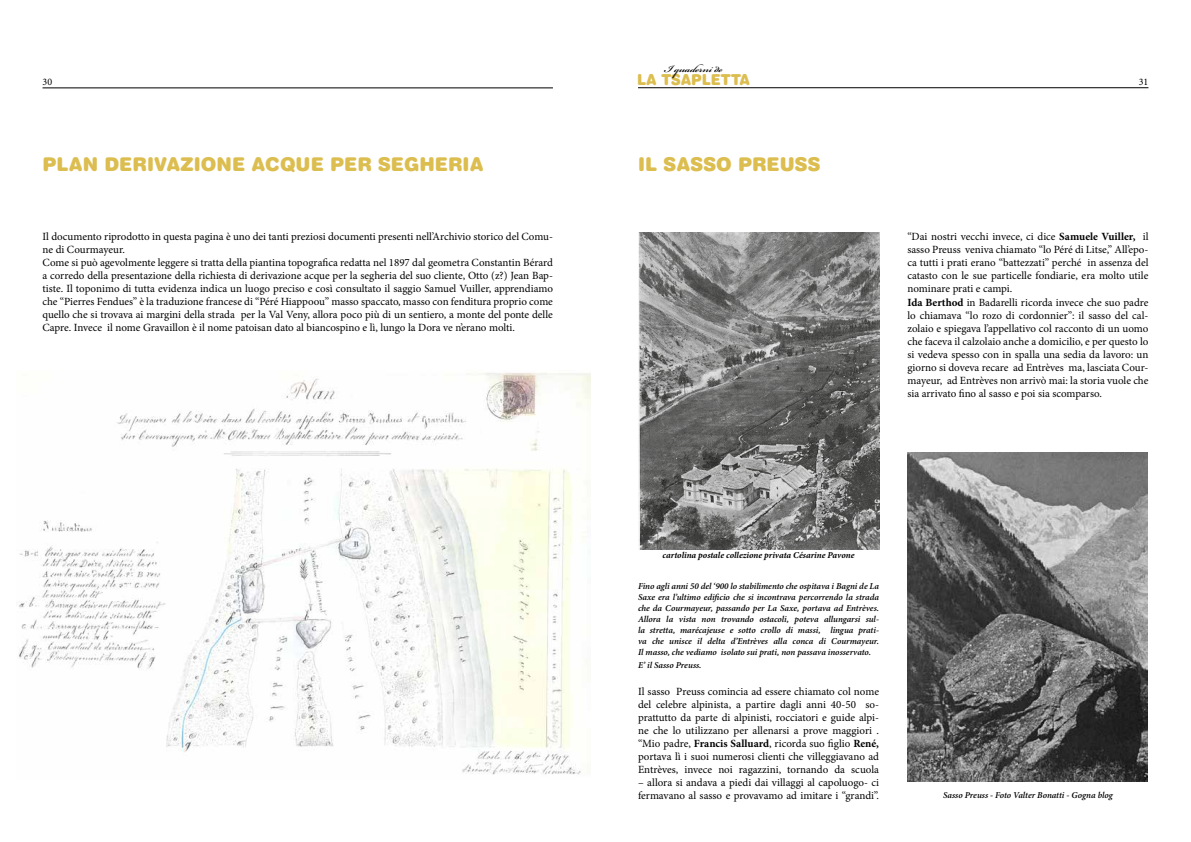
<style>
.page{position:relative;width:1191px;height:842px;background:#fff}
.page>*{position:absolute;margin:0;border:0;box-sizing:border-box;transform-origin:0 0}
.t1{font:19px "Swiss 721 BT Black Rounded";color:#dcbd4f}
.t2{font:600 15.5px "Bickham Script Pro";color:#000}
.t3{font:15.1px "Swiss 721 BT Black Rounded";letter-spacing:-.005em;color:#dcbd4f;scale:.95 1}
.t4{font:11px/13px "Minion Pro";color:#000}
.t5{font:10px "Minion Pro";color:#000}
.t6{font:italic 600 9px/11px "Minion Pro";letter-spacing:-.005em;color:#000;text-align:justify}
.t7{font:italic 700 9px "Minion Pro";letter-spacing:-.005em;color:#000}
.s1{font-weight:700}
</style>
<div class="page">
<hr style="left:43px;top:88px;width:510px;height:1px;background:#000">
<hr style="left:638px;top:88px;width:510px;height:1px;background:#000">
<img style="left:19px;top:372px;width:571px;height:403px">
<img style="left:638px;top:232px;width:241px;height:318px">
<img style="left:907px;top:453px;width:240px;height:328px">
<h2 class="t2" style="left:664px;top:57px;width:60px">I quaderni de</h2>
<h3 class="t3" style="left:637px;top:70px;width:121px">LA TSAPLETTA</h3>
<p class="t5" style="left:43px;top:75px;width:11px">30</p>
<p class="t5" style="left:1138px;top:75px;width:11px">31</p>
<h1 class="t1" style="left:43px;top:153px;width:443px">PLAN DERIVAZIONE ACQUE PER SEGHERIA</h1>
<p class="t4" style="left:43px;top:230px;width:512px">Il documento riprodotto in questa pagina è uno dei tanti preziosi documenti presenti nell’Archivio storico del Comu&shy;ne di Courmayeur.<br>Come si può agevolmente leggere si tratta della piantina topografica redatta nel 1897 dal geometra Constantin Bérard a corredo della presentazione della richiesta di derivazione acque per la segheria del suo cliente, Otto (z?) Jean Bap&shy;tiste. Il toponimo di tutta evidenza indica un luogo preciso e così consultato il saggio Samuel Vuiller, apprendiamo che “Pierres Fendues” è la traduzione francese di “Péré Hiappoou” masso spaccato, masso con fenditura proprio come quello che si trovava ai margini della strada per la Val Veny, allora poco più di un sentiero, a monte del ponte delle Capre. Invece il nome Gravaillon è il nome patoisan dato al biancospino e lì, lungo la Dora ve n’erano molti.</p>
<h1 class="t1" style="left:638px;top:153px;width:184px">IL SASSO PREUSS</h1>
<p class="t4" style="left:907px;top:230px;width:242px">“Dai nostri vecchi invece, ci dice <span class="s1">Samuele Vuiller,</span> il sasso Preuss veniva chiamato “lo Péré di Litse,” All’epo&shy;ca tutti i prati erano “battezzati” perché in assenza del catasto con le sue particelle fondiarie, era molto utile nominare prati e campi.<br><span class="s1">Ida Berthod</span> in Badarelli ricorda invece che suo padre lo chiamava “lo rozo di cordonnier”: il sasso del cal&shy;zolaio e spiegava l’appellativo col racconto di un uomo che faceva il calzolaio anche a domicilio, e per questo lo si vedeva spesso con in spalla una sedia da lavoro: un giorno si doveva recare ad Entrèves ma, lasciata Cour&shy;mayeur, ad Entrèves non arrivò mai: la storia vuole che sia arrivato fino al sasso e poi sia scomparso.</p>
<p class="t7" style="left:662px;top:549px;width:193px">cartolina postale collezione privata Césarine Pavone</p>
<p class="t6" style="left:638px;top:581px;width:242px">Fino agli anni 50 del ‘900 lo stabilimento che ospitava i Bagni de La Saxe era l’ultimo edificio che si incontrava percorrendo la strada che da Courmayeur, passando per La Saxe, portava ad Entrèves.<br>Allora la vista non trovando ostacoli, poteva allungarsi sul&shy;la stretta, marécajeuse e sotto crollo di massi, lingua prati&shy;va che unisce il delta d’Entrèves alla conca di Courmayeur.<br>Il masso, che vediamo isolato sui prati, non passava inosservato.</p>
<p class="t6" style="left:638px;top:660px;width:65px">E’ il Sasso Preuss.</p>
<p class="t4" style="left:638px;top:685px;width:242px;text-align:justify">Il sasso Preuss comincia ad essere chiamato col nome del celebre alpinista, a partire dagli anni 40-50 so&shy;prattutto da parte di alpinisti, rocciatori e guide alpi&shy;ne che lo utilizzano per allenarsi a prove maggiori . “Mio padre, <span class="s1">Francis Salluard</span>, ricorda suo figlio <span class="s1">René, </span>portava lì i suoi numerosi clienti che villeggiavano ad Entrèves, invece noi ragazzini, tornando da scuola</p>
<p class="t4" style="left:638px;top:776px;width:242px">– allora si andava a piedi dai villaggi al capoluogo- ci fermavano al sasso e provavamo ad imitare i “grandi”.</p>
<p class="t6" style="left:943px;top:789px;width:171px">Sasso Preuss - Foto Valter Bonatti - Gogna blog</p>
</div>
